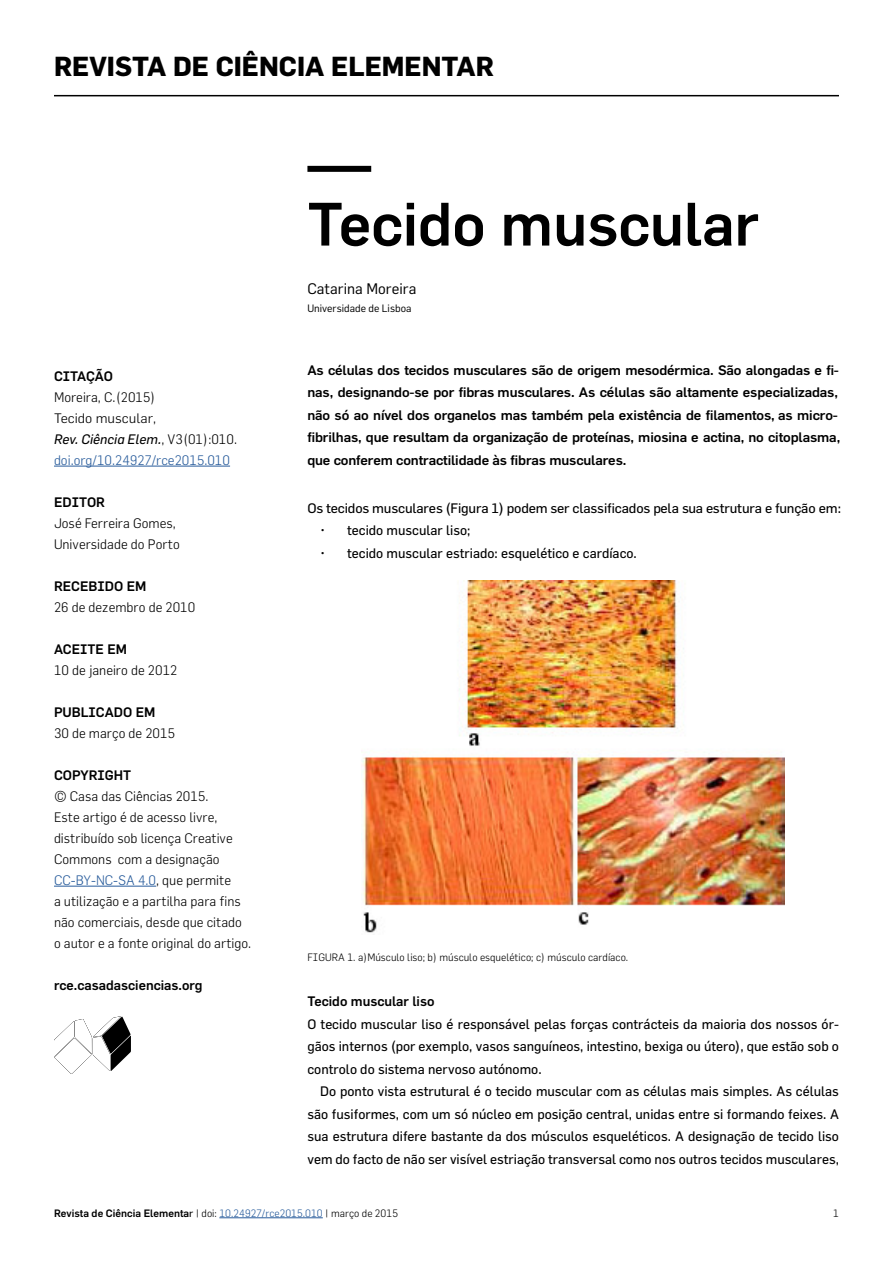
<style>
.page{position:relative;width:893px;height:1263px;background:#fff}
.page>*{position:absolute;margin:0;border:0;box-sizing:border-box;transform-origin:0 0}
.t1{font:500 60px "Flama";color:#000}
.t2{font:700 27px "Flama";color:#000}
.t3{font:15px "Flama";color:#000}
.t4{font:13.5px/22.5px "Flama";color:#000;text-align:justify}
.t5{font:500 13.5px/22.5px "Flama";letter-spacing:-.01em;color:#000}
.t6{font:300 13.5px/21px "Flama";color:#000}
.t7{font:500 10.5px "Flama";color:#000}
.t8{font:300 10.5px "Flama";color:#000}
.t9{font:10.5px "Flama";color:#000}
.s1{font-weight:400;font-style:italic}
.s2{color:#275b9b}
.s3{font-weight:400}
.s4{font-weight:300}
.s5{font-weight:300;color:#275b9b}
</style>
<div class="page">
<hr style="left:54px;top:95px;width:785px;height:1px;background:#000">
<hr style="left:219px;top:1217px;width:104px;height:1px;background:#275b9b">
<div style="left:307px;top:166px;width:64px;height:6px;background:#000"></div>
<img style="left:362px;top:580px;width:423px;height:353px">
<hr style="left:54px;top:466px;width:176px;height:1px;background:#275b9b">
<hr style="left:54px;top:886px;width:102px;height:1px;background:#275b9b">
<svg style="left:54px;top:1016px;width:77px;height:58px"></svg>
<h2 class="t2" style="left:54px;top:50px;width:441px">REVISTA DE CIÊNCIA ELEMENTAR</h2>
<p class="t5" style="left:54px;top:364px;width:60px">CITAÇÃO</p>
<p class="t6" style="left:54px;top:386px;width:185px">Moreira, C.(2015)<br>Tecido muscular,<br><span class="s1">Rev. Ciência Elem.</span>, V3(01):010. <span class="s2">doi.org/10.24927/rce2015.010</span></p>
<p class="t5" style="left:54px;top:490px;width:53px">EDITOR</p>
<p class="t6" style="left:54px;top:512px;width:127px">José Ferreira Gomes,<br>Universidade do Porto</p>
<p class="t5" style="left:54px;top:574px;width:94px">RECEBIDO EM</p>
<p class="t6" style="left:54px;top:596px;width:143px">26 de dezembro de 2010</p>
<p class="t5" style="left:54px;top:637px;width:75px">ACEITE EM</p>
<p class="t6" style="left:54px;top:659px;width:125px">10 de janeiro de 2012</p>
<p class="t5" style="left:54px;top:700px;width:103px">PUBLICADO EM</p>
<p class="t6" style="left:54px;top:722px;width:123px">30 de março de 2015</p>
<p class="t5" style="left:54px;top:763px;width:79px">COPYRIGHT</p>
<p class="t6" style="left:54px;top:785px;width:199px">© Casa das Ciências 2015.<br>Este artigo é de acesso livre, distribuído sob licença Creative<br>Commons com a designação<br><span class="s2">CC-BY-NC-SA 4.0</span>, que permite<br>a utilização e a partilha para fins não comerciais, desde que citado o autor e a fonte original do artigo.</p>
<p class="t5" style="left:54px;top:973px;width:150px">rce.casadasciencias.org</p>
<h1 class="t1" style="left:307px;top:188px;width:453px">Tecido muscular</h1>
<p class="t3" style="left:307px;top:279px;width:110px">Catarina Moreira</p>
<p class="t9" style="left:307px;top:301px;width:106px">Universidade de Lisboa</p>
<p class="t5" style="left:307px;top:358px;width:534px">As células dos tecidos musculares são de origem mesodérmica. São alongadas e fi&shy;nas, designando-se por fibras musculares. As células são altamente especializadas, não só ao nível dos organelos mas também pela existência de filamentos, as micro&shy;fibrilhas, que resultam da organização de proteínas, miosina e actina, no citoplasma, que conferem contractilidade às fibras musculares.</p>
<p class="t4" style="left:307px;top:496px;width:535px">Os tecidos musculares (Figura 1) podem ser classificados pela sua estrutura e função em:</p>
<p class="t4" style="left:320px;top:519px;width:152px">• tecido muscular liso;</p>
<p class="t4" style="left:320px;top:541px;width:318px">• tecido muscular estriado: esquelético e cardíaco.</p>
<p class="t8" style="left:307px;top:951px;width:322px">FIGURA 1. a)Músculo liso; b) músculo esquelético; c) músculo cardíaco.</p>
<p class="t5" style="left:307px;top:990px;width:129px">Tecido muscular liso</p>
<p class="t4" style="left:307px;top:1012px;width:533px">O tecido muscular liso é responsável pelas forças contrácteis da maioria dos nossos ór&shy;gãos internos (por exemplo, vasos sanguíneos, intestino, bexiga ou útero), que estão sob o controlo do sistema nervoso autónomo.</p>
<p class="t4" style="left:307px;top:1080px;width:533px;text-indent:13px">Do ponto vista estrutural é o tecido muscular com as células mais simples. As células são fusiformes, com um só núcleo em posição central, unidas entre si formando feixes. A sua estrutura difere bastante da dos músculos esqueléticos. A designação de tecido liso vem do facto de não ser visível estriação transversal como nos outros tecidos musculares,</p>
<p class="t7" style="left:54px;top:1206px;width:346px">Revista de Ciência Elementa<span class="s3">r</span> <span class="s4">| doi:</span> <span class="s5">10.24927/rce2015.010</span> <span class="s4">| março de 2015</span></p>
<p class="t8" style="left:833px;top:1207px;width:7px">1</p>
</div>
